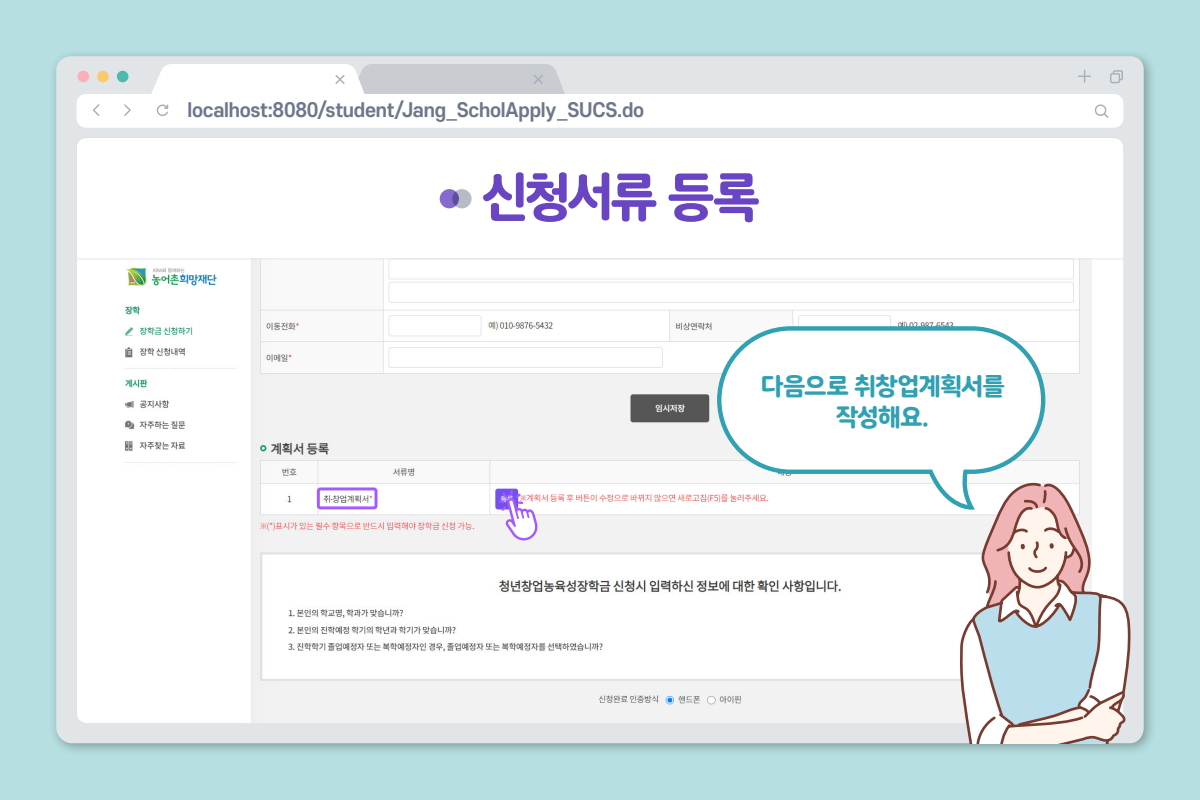
<style>
.page{position:relative;width:1200px;height:800px;background:#b6dfe1}
.page>*{position:absolute;margin:0;border:0;box-sizing:border-box;transform-origin:0 0}
.t1{font:51.25px "SD Gothic Neo Round h Eb";letter-spacing:-.085em;color:#6945c3}
.t2{font:800 24.38px/30.8px "Tmoney Round Wind";letter-spacing:-.065em;color:#30a0b3;text-align:center}
.t3{font:700 18.75px "S Core Dream 6";letter-spacing:-.015em;color:#6d778a}
</style>
<div class="page">
<div style="left:49px;top:49px;width:1108px;height:708px;background:#000;opacity:.3"></div>
<div style="left:56px;top:56px;width:1088px;height:687px;background:#e1e5e7"></div>
<svg style="left:1078px;top:70px;width:13px;height:13px"></svg>
<svg style="left:1110px;top:70px;width:13px;height:13px"></svg>
<div style="left:77px;top:94px;width:1046px;height:34px;background:#fff;border-radius:10px"></div>
<svg style="left:157px;top:105px;width:11px;height:11px"></svg>
<svg style="left:1094px;top:104px;width:14px;height:14px"></svg>
<svg style="left:93px;top:104px;width:6px;height:12px"></svg>
<svg style="left:124px;top:104px;width:7px;height:12px"></svg>
<div style="left:77px;top:71px;width:12px;height:11px;background:#faafba;border-radius:50%"></div>
<div style="left:97px;top:71px;width:12px;height:11px;background:#fac969;border-radius:50%"></div>
<div style="left:117px;top:71px;width:11px;height:11px;background:#4ebaab;border-radius:50%"></div>
<svg style="left:149px;top:64px;width:418px;height:30px"></svg>
<div style="left:77px;top:138px;width:1046px;height:585px;background:#fff;border-radius:10px"></div>
<img style="left:125px;top:260px;width:967px;height:463px">
<div style="left:440px;top:189px;width:19px;height:19px;background:#876acf;border-radius:50%"></div>
<svg style="left:452px;top:189px;width:20px;height:19px"></svg>
<hr style="left:76px;top:259px;width:1048px;height:1px;background:#e1e5e7">
<div style="left:317px;top:487px;width:60px;height:22px;border:3px solid #a25bff;border-radius:2px"></div>
<svg style="left:499px;top:490px;width:39px;height:50px"></svg>
<svg style="left:958px;top:480px;width:175px;height:264px"></svg>
<svg style="left:715px;top:324px;width:333px;height:200px"></svg>
<p class="t3" style="left:188px;top:97px;width:458px">localhost:8080/student/Jang_ScholApply_SUCS.do</p>
<h1 class="t1" style="left:481px;top:172px;width:281px">신청서류 등록</h1>
<h2 class="t2" style="left:761px;top:369px;width:246px">다음으로 취창업계획서를 작성해요.</h2>
</div>
